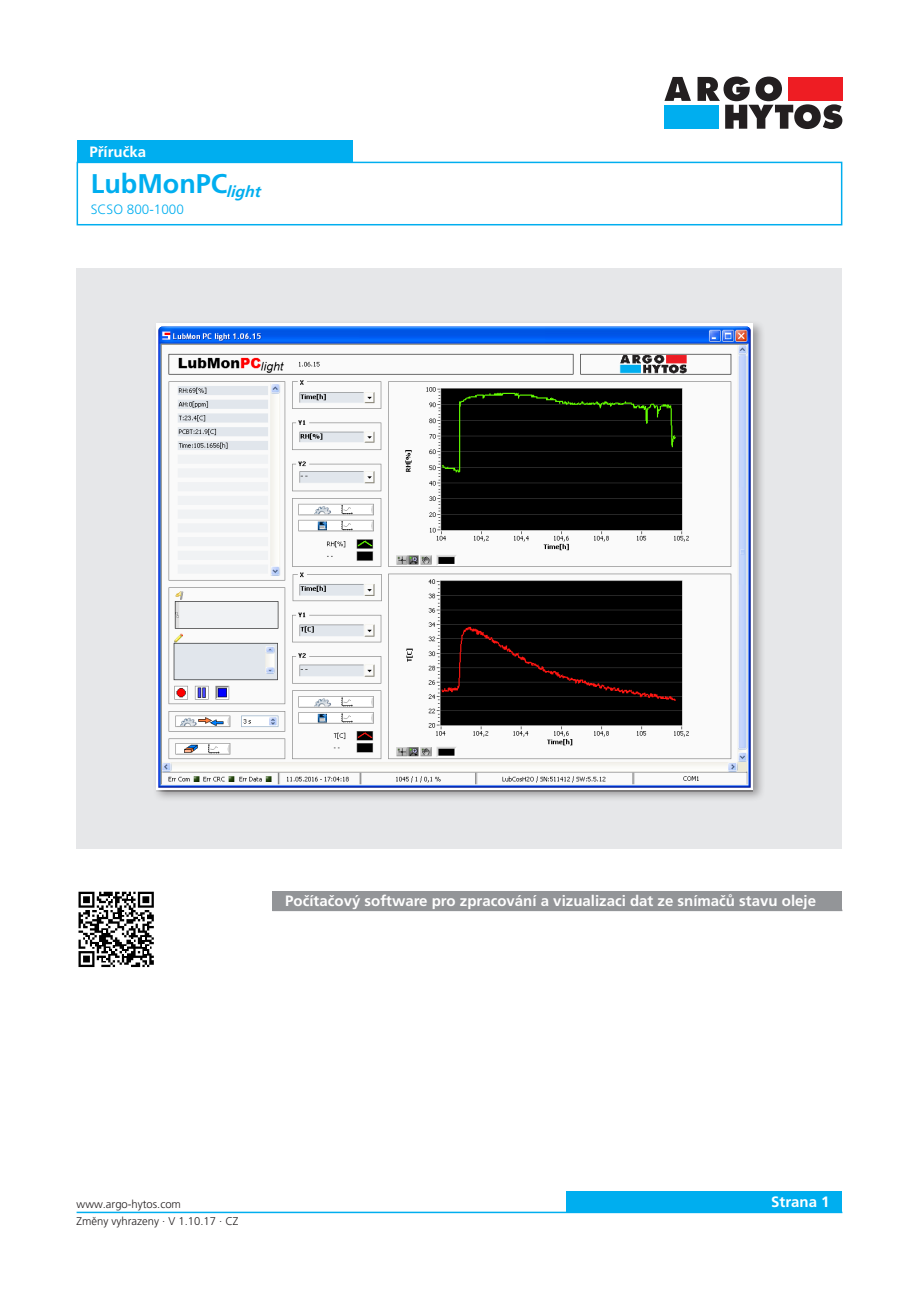
<style>
.page{position:relative;width:919px;height:1289px;background:#fff}
.page>*{position:absolute;margin:0;border:0;box-sizing:border-box;transform-origin:0 0}
._01_Headline_blue{font:700 27px "Frutiger LT Pro";color:#00aeef}
.t1{font:italic 700 15.75px "Frutiger LT Pro";color:#00aeef}
._04_Headline_white{font:700 15px "Frutiger LT Pro";color:#fff}
._03_HeadlineCopytext_blue{font:300 13.5px "Frutiger LT Pro";color:#00aeef}
.t2{font:300 11.25px "Frutiger LT Pro";color:#231f20}
</style>
<div class="page">
<div style="left:566px;top:1191px;width:276px;height:21px;background:#00aeef"></div>
<hr style="left:77px;top:1211px;width:765px;height:2px;background:#00aeef">
<svg style="left:664px;top:77px;width:27px;height:24px"></svg>
<div style="left:664px;top:105px;width:55px;height:24px;background:#00aeef"></div>
<svg style="left:697px;top:77px;width:145px;height:52px"></svg>
<div style="left:76px;top:268px;width:765px;height:580px;background:#e6e7e9"></div>
<div style="left:152px;top:319px;width:613px;height:482px;background:#231f20;opacity:.4"></div>
<img style="left:156px;top:323px;width:596px;height:466px">
<div style="left:272px;top:891px;width:570px;height:19px;background:#939598"></div>
<hr style="left:272px;top:909px;width:570px;height:2px;background:#939598">
<div style="left:77px;top:162px;width:765px;height:63px;border:2px solid #00aeef"></div>
<div style="left:77px;top:140px;width:275px;height:22px;background:#00aeef"></div>
<svg style="left:78px;top:891px;width:76px;height:77px"></svg>
<p class="_04_Headline_white" style="left:89px;top:143px;width:58px">Příručka</p>
<p class="_01_Headline_blue" style="left:91px;top:168px;width:138px">LubMonPC</p>
<p class="_03_HeadlineCopytext_blue" style="left:91px;top:201px;width:95px">SCSO 800-1000</p>
<p class="t1" style="left:226px;top:182px;width:41px">light</p>
<p class="_04_Headline_white" style="left:285px;top:892px;width:532px">Počítačový software pro zpracování a vizualizaci dat ze snímačů stavu oleje</p>
<p class="t2" style="left:77px;top:1197px;width:106px">www.argo-hytos.com</p>
<p class="_04_Headline_white" style="left:771px;top:1193px;width:60px">Strana 1</p>
<p class="t2" style="left:77px;top:1214px;width:163px">Změny vyhrazeny · V 1.10.17 · CZ</p>
</div>
